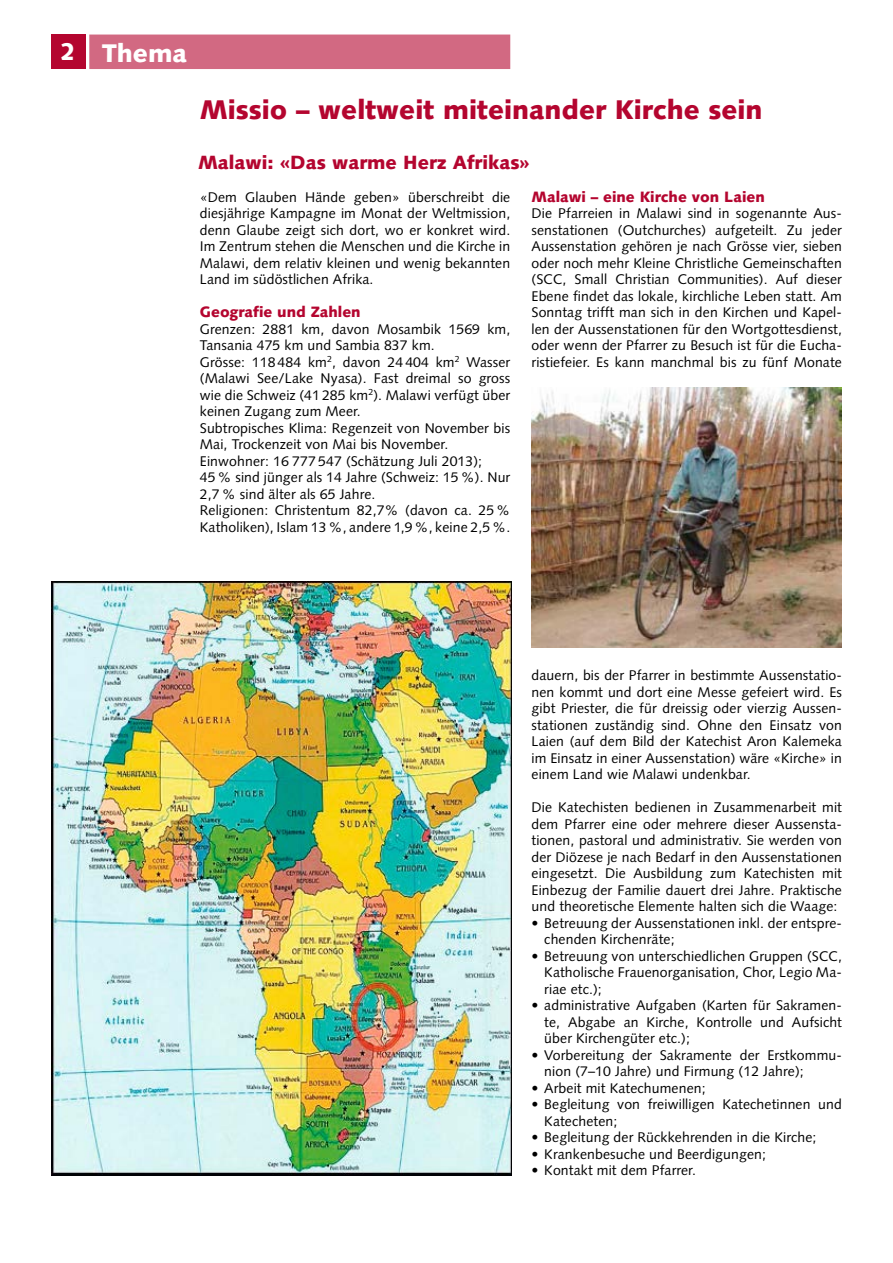
<style>
.page{position:relative;width:893px;height:1263px;background:#fff}
.page>*{position:absolute;margin:0;border:0;box-sizing:border-box;transform-origin:0 0}
.t1{font:900 27px "Syntax";color:#b4052f}
.t2{font:900 25.5px "Syntax";color:#fff}
.t3{font:900 19.2px "Syntax";color:#b4052f}
.t4{font:900 15px "Syntax";color:#b4052f}
.t5{font:14.1px/16.5px "Syntax";letter-spacing:.01em;color:#000;text-align:justify}
.s1{font-size:24px}
</style>
<div class="page">
<div style="left:51px;top:35px;width:34px;height:34px;background:#b4052f"></div>
<div style="left:89px;top:35px;width:421px;height:34px;background:#d26982"></div>
<img style="left:531px;top:387px;width:311px;height:260px">
<img style="left:51px;top:582px;width:461px;height:593px">
<h2 class="t2" style="left:60px;top:38px;width:128px"><span class="s1">2</span> Thema</h2>
<h1 class="t1" style="left:200px;top:94px;width:564px">Missio – weltweit miteinander Kirche sein</h1>
<h3 class="t3" style="left:198px;top:151px;width:333px">Malawi: «Das warme Herz Afrikas»</h3>
<p class="t5" style="left:200px;top:188px;width:312px">«Dem Glauben Hände geben» überschreibt die diesjährige Kampagne im Monat der Weltmission, denn Glaube zeigt sich dort, wo er konkret wird.<br>Im Zentrum stehen die Menschen und die Kirche in Malawi, dem relativ kleinen und wenig bekannten Land im südöstlichen Afrika.</p>
<p class="t4" style="left:200px;top:303px;width:162px">Geografie und Zahlen</p>
<p class="t5" style="left:200px;top:320px;width:312px;text-align:left">Grenzen: 2881 km, davon Mosambik 1569 km, Tansania 475 km und Sambia 837 km.<br>Grösse: 118 484 km<sup>2</sup>, davon 24 404 km<sup>2</sup> Wasser (Malawi See/Lake Nyasa). Fast dreimal so gross wie die Schweiz (41 285 km<sup>2</sup>). Malawi verfügt über keinen Zugang zum Meer.<br>Subtropisches Klima: Regenzeit von November bis Mai, Trockenzeit von Mai bis November.<br>Einwohner: 16 777 547 (Schätzung Juli 2013); 45% sind jünger als 14 Jahre (Schweiz: 15%). Nur 2,7% sind älter als 65 Jahre.<br>Religionen: Christentum 82,7% (davon ca. 25% Katholiken), Islam 13%, andere 1,9%, keine 2,5%.</p>
<p class="t4" style="left:531px;top:187px;width:235px">Malawi – eine Kirche von Laien</p>
<p class="t5" style="left:531px;top:205px;width:312px">Die Pfarreien in Malawi sind in sogenannte Aus&shy;senstationen (Outchurches) aufgeteilt. Zu jeder Aussenstation gehören je nach Grösse vier, sieben oder noch mehr Kleine Christliche Gemeinschaften (SCC, Small Christian Communities). Auf dieser Ebene findet das lokale, kirchliche Leben statt. Am Sonntag trifft man sich in den Kirchen und Kapel&shy;len der Aussenstationen für den Wortgottesdienst, oder wenn der Pfarrer zu Besuch ist für die Eucha&shy;ristiefeier. Es kann manchmal bis zu fünf Monate</p>
<p class="t5" style="left:531px;top:667px;width:312px">dauern, bis der Pfarrer in bestimmte Aussenstatio&shy;nen kommt und dort eine Messe gefeiert wird. Es gibt Priester, die für dreissig oder vierzig Aussen&shy;stationen zuständig sind. Ohne den Einsatz von Laien (auf dem Bild der Katechist Aron Kalemeka im Einsatz in einer Aussenstation) wäre «Kirche» in einem Land wie Malawi undenkbar.</p>
<p class="t5" style="left:531px;top:799px;width:312px">Die Katechisten bedienen in Zusammenarbeit mit dem Pfarrer eine oder mehrere dieser Aussensta&shy;tionen, pastoral und administrativ. Sie werden von der Diözese je nach Bedarf in den Aussenstationen eingesetzt. Die Ausbildung zum Katechisten mit Einbezug der Familie dauert drei Jahre. Praktische und theoretische Elemente halten sich die Waage:</p>
<p class="t5" style="left:544px;top:914px;width:299px;text-indent:-13px">• Betreuung der Aussenstationen inkl. der entspre&shy;chenden Kirchenräte;</p>
<p class="t5" style="left:544px;top:947px;width:299px;text-indent:-13px">• Betreuung von unterschiedlichen Gruppen (SCC, Katholische Frauenorganisation, Chor, Legio Ma&shy;riae etc.);</p>
<p class="t5" style="left:544px;top:997px;width:299px;text-indent:-13px">• administrative Aufgaben (Karten für Sakramen&shy;te, Abgabe an Kirche, Kontrolle und Aufsicht über Kirchengüter etc.);</p>
<p class="t5" style="left:544px;top:1046px;width:299px;text-indent:-13px">• Vorbereitung der Sakramente der Erstkommu&shy;nion (7–10 Jahre) und Firmung (12 Jahre);</p>
<p class="t5" style="left:531px;top:1079px;width:176px">• Arbeit mit Katechumenen;</p>
<p class="t5" style="left:544px;top:1096px;width:299px;text-indent:-13px">• Begleitung von freiwilligen Katechetinnen und<br>Katecheten;</p>
<p class="t5" style="left:531px;top:1129px;width:286px">• Begleitung der Rückkehrenden in die Kirche;</p>
<p class="t5" style="left:531px;top:1145px;width:236px">• Krankenbesuche und Beerdigungen;</p>
<p class="t5" style="left:531px;top:1162px;width:166px">• Kontakt mit dem Pfarrer.</p>
</div>
